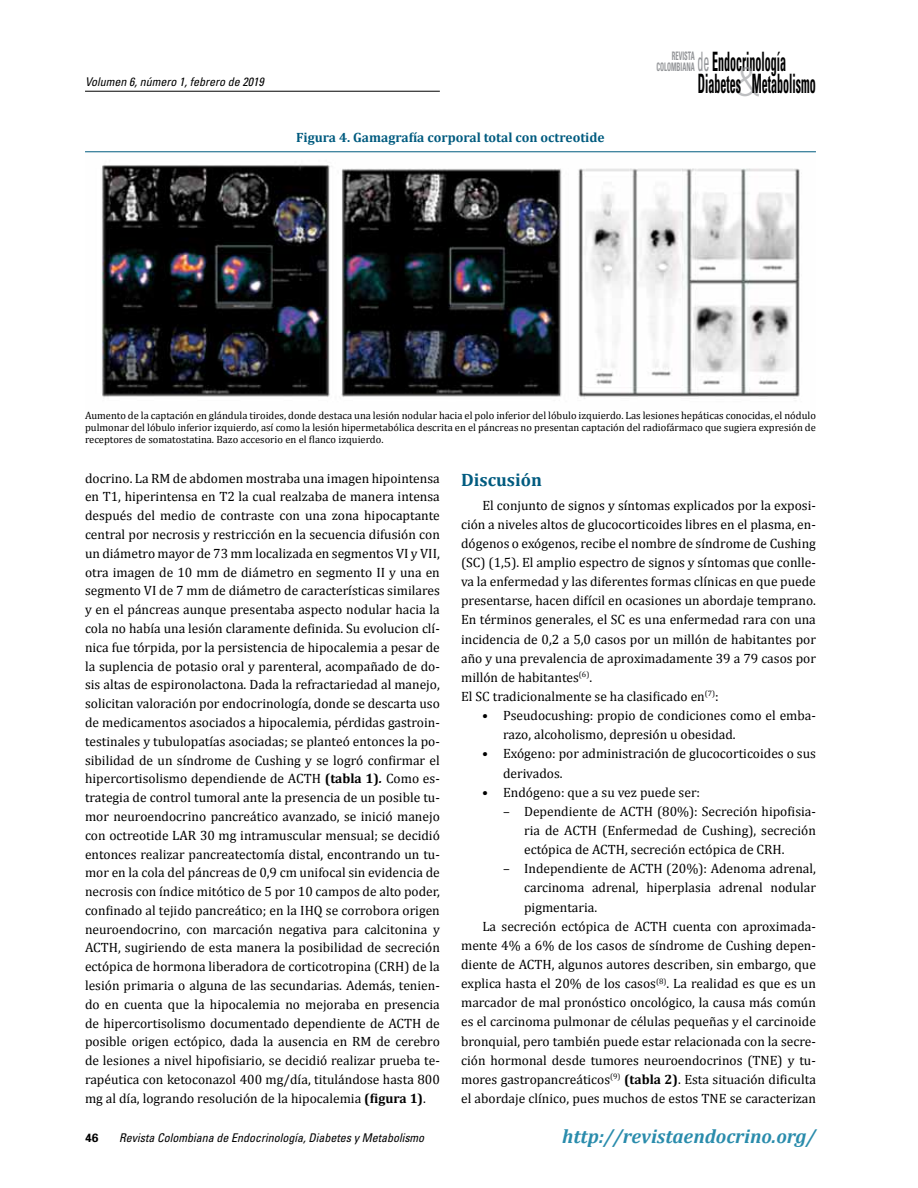
<style>
.page{position:relative;width:918px;height:1188px;background:#fff}
.page>*{position:absolute;margin:0;border:0;box-sizing:border-box;transform-origin:0 0}
.t1{font:700 condensed 26.7px/22.2px "Univers";color:#000;scale:.45 1}
.t2{font:italic 700 19.5px "Cambria";color:#2a8cac}
.t3{font:700 18px "Cambria";color:#005b7f}
.t4{font:13.5px/18.8px "Cambria";color:#000}
.t5{font:700 13.5px "Cambria";color:#005b7f}
.t6{font:italic condensed 12px "Univers";color:#000}
.t7{font:700 12px "Univers";color:#000}
.t8{font:700 condensed 11.7px/10.5px "Univers";color:#939598;text-align:right;scale:.56 1}
.t9{font:10.5px/12px "Cambria";color:#000;text-align:justify}
.s1{font-weight:400;color:#939598}
.s2{font-family:"Akzidenz Grotesk BE";font-weight:300;font-stretch:normal;font-size:40.65px;color:#939598}
.s3{font-weight:700}
.s4{font-weight:700;font-style:italic}
</style>
<div class="page">
<hr style="left:85px;top:91px;width:355px;height:1px;background:#000">
<img style="left:85px;top:152px;width:731px;height:247px">
<hr style="left:85px;top:151px;width:731px;height:1px;background:#005b7f">
<p class="t6" style="left:85px;top:74px;width:180px">Volumen 6, número 1, febrero de 2019</p>
<p class="t5" style="left:296px;top:128px;width:310px">Figura 4. Gamagrafía corporal total con octreotide</p>
<p class="t8" style="left:657px;top:50px;width:70px">Revista colombiana</p>
<h1 class="t1" style="left:697px;top:50px;width:265px"><span class="s1">de</span> Endocrinología<br>Diabetes<span class="s2">&amp;</span>Metabolismo</h1>
<p class="t9" style="left:85px;top:410px;width:732px">Aumento de la captación en glándula tiroides, donde destaca una lesión nodular hacia el polo inferior del lóbulo izquierdo. Las lesiones hepáticas conocidas, el nódulo pulmonar del lóbulo inferior izquierdo, así como la lesión hipermetabólica descrita en el páncreas no presentan captación del radiofármaco que sugiera expresión de receptores de somatostatina. Bazo accesorio en el flanco izquierdo.</p>
<p class="t4" style="left:85px;top:469px;width:356px;text-align:justify">docrino. La RM de abdomen mostraba una imagen hipointensa en T1, hiperintensa en T2 la cual realzaba de manera intensa después del medio de contraste con una zona hipocaptante central por necrosis y restricción en la secuencia difusión con un diámetro mayor de 73 mm localizada en segmentos VI y VII, otra imagen de 10 mm de diámetro en segmento II y una en segmento VI de 7 mm de diámetro de características similares y en el páncreas aunque presentaba aspecto nodular hacia la cola no había una lesión claramente definida. Su evolucion clí&shy;nica fue tórpida, por la persistencia de hipocalemia a pesar de la suplencia de potasio oral y parenteral, acompañado de do&shy;sis altas de espironolactona. Dada la refractariedad al manejo, solicitan valoración por endocrinología, donde se descarta uso de medicamentos asociados a hipocalemia, pérdidas gastroin&shy;testinales y tubulopatías asociadas; se planteó entonces la po&shy;sibilidad de un síndrome de Cushing y se logró confirmar el hipercortisolismo dependiende de ACTH <span class="s3">(tabla 1)</span><span class="s4">.</span> Como es&shy;trategia de control tumoral ante la presencia de un posible tu&shy;mor neuroendocrino pancreático avanzado, se inició manejo con octreotide LAR 30 mg intramuscular mensual; se decidió entonces realizar pancreatectomía distal, encontrando un tu&shy;mor en la cola del páncreas de 0,9 cm unifocal sin evidencia de necrosis con índice mitótico de 5 por 10 campos de alto poder, confinado al tejido pancreático; en la IHQ se corrobora origen neuroendocrino, con marcación negativa para calcitonina y ACTH, sugiriendo de esta manera la posibilidad de secreción ectópica de hormona liberadora de corticotropina (CRH) de la lesión primaria o alguna de las secundarias. Además, tenien&shy;do en cuenta que la hipocalemia no mejoraba en presencia de hipercortisolismo documentado dependiente de ACTH de posible origen ectópico, dada la ausencia en RM de cerebro de lesiones a nivel hipofisiario, se decidió realizar prueba te&shy;rapéutica con ketoconazol 400 mg/día, titulándose hasta 800 mg al día, logrando resolución de la hipocalemia <span class="s3">(figura 1)</span>.</p>
<h3 class="t3" style="left:461px;top:467px;width:82px">Discusión</h3>
<p class="t4" style="left:461px;top:495px;width:356px;line-height:19.2px;text-indent:21px">El conjunto de signos y síntomas explicados por la exposi&shy;ción a niveles altos de glucocorticoides libres en el plasma, en&shy;dógenos o exógenos, recibe el nombre de síndrome de Cushing (SC) (1,5). El amplio espectro de signos y síntomas que conlle&shy;va la enfermedad y las diferentes formas clínicas en que puede presentarse, hacen difícil en ocasiones un abordaje temprano.<br>En términos generales, el SC es una enfermedad rara con una incidencia de 0,2 a 5,0 casos por un millón de habitantes por año y una prevalencia de aproximadamente 39 a 79 casos por millón de habitantes<sup>(6)</sup>.<br>El SC tradicionalmente se ha clasificado en<sup>(7)</sup>:</p>
<p class="t4" style="left:503px;top:706px;width:314px;line-height:19.2px;text-indent:-21px">• Pseudocushing: propio de condiciones como el emba&shy;razo, alcoholismo, depresión u obesidad.</p>
<p class="t4" style="left:503px;top:744px;width:314px;line-height:19.2px;text-indent:-21px">• Exógeno: por administración de glucocorticoides o sus derivados.</p>
<p class="t4" style="left:482px;top:783px;width:220px">• Endógeno: que a su vez puede ser:</p>
<p class="t4" style="left:524px;top:802px;width:293px;line-height:19.2px;text-align:justify;text-indent:-21px">– Dependiente de ACTH (80%): Secreción hipofisia&shy;ria de ACTH (Enfermedad de Cushing), secreción ectópica de ACTH, secreción ectópica de CRH.</p>
<p class="t4" style="left:503px;top:859px;width:314px">– Independiente de ACTH (20%): Adenoma adrenal,</p>
<p class="t4" style="left:524px;top:878px;width:293px">carcinoma adrenal, hiperplasia adrenal nodular</p>
<p class="t4" style="left:524px;top:898px;width:75px">pigmentaria.</p>
<p class="t4" style="left:482px;top:917px;width:335px">La secreción ectópica de ACTH cuenta con aproximada-</p>
<p class="t4" style="left:461px;top:936px;width:356px">mente 4% a 6% de los casos de síndrome de Cushing depen-</p>
<p class="t4" style="left:461px;top:955px;width:356px">diente de ACTH, algunos autores describen, sin embargo, que</p>
<p class="t4" style="left:461px;top:974px;width:356px">explica hasta el 20% de los casos<sup>(8)</sup>. La realidad es que es un</p>
<p class="t4" style="left:461px;top:993px;width:356px">marcador de mal pronóstico oncológico, la causa más común</p>
<p class="t4" style="left:461px;top:1012px;width:356px">es el carcinoma pulmonar de células pequeñas y el carcinoide</p>
<p class="t4" style="left:461px;top:1032px;width:356px">bronquial, pero también puede estar relacionada con la secre-</p>
<p class="t4" style="left:461px;top:1051px;width:356px">ción hormonal desde tumores neuroendocrinos (TNE) y tu-</p>
<p class="t4" style="left:461px;top:1070px;width:356px">mores gastropancreáticos<sup>(9)</sup> <span class="s3">(tabla 2)</span>. Esta situación dificulta</p>
<p class="t4" style="left:461px;top:1089px;width:356px">el abordaje clínico, pues muchos de estos TNE se caracterizan</p>
<p class="t7" style="left:85px;top:1130px;width:15px">46</p>
<p class="t6" style="left:119px;top:1131px;width:307px">Revista Colombiana de Endocrinología, Diabetes y Metabolismo</p>
<h2 class="t2" style="left:562px;top:1123px;width:255px">http://revistaendocrino.org/</h2>
</div>
